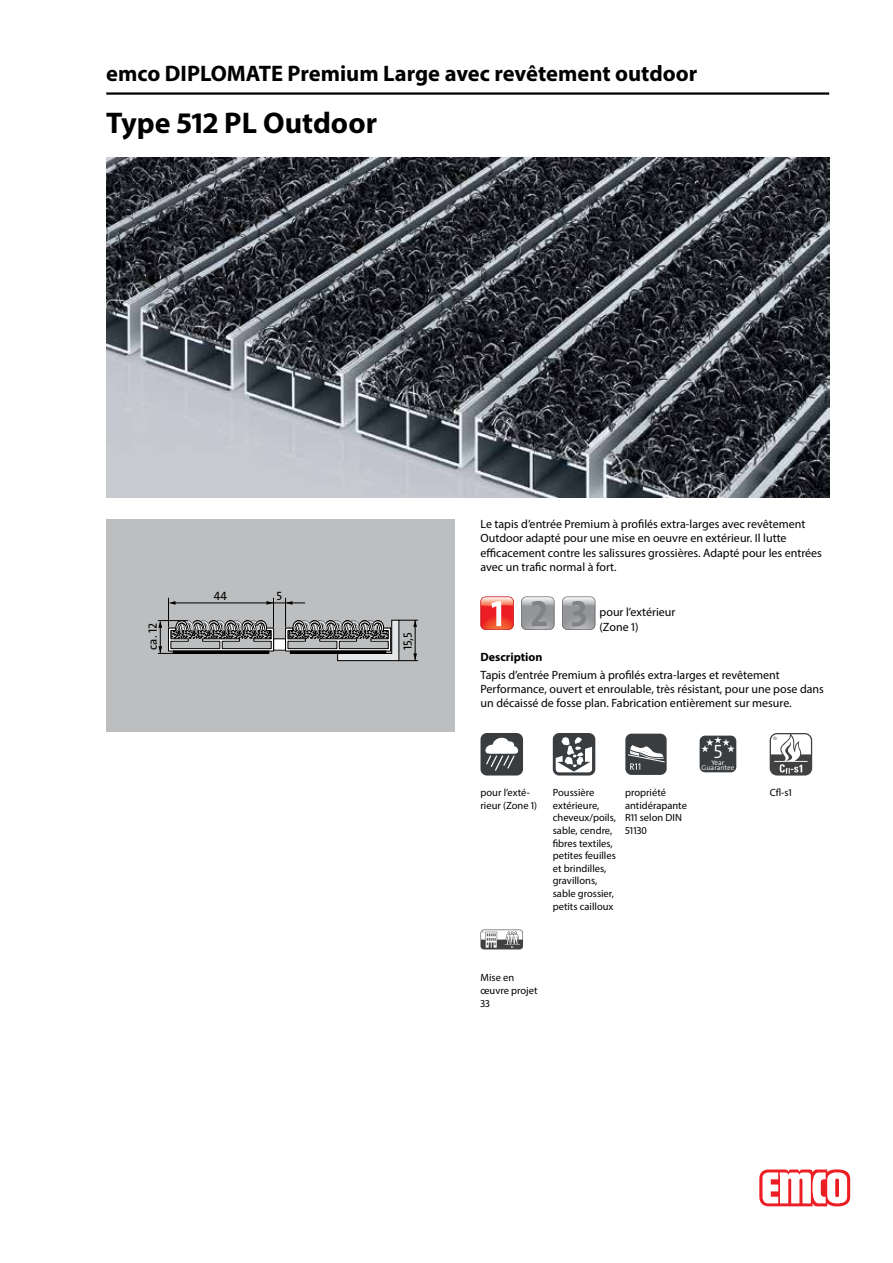
<style>
.page{position:relative;width:893px;height:1263px;background:#fff}
.page>*{position:absolute;margin:0;border:0;box-sizing:border-box;transform-origin:0 0}
.t1{font:700 30px "Myriad Pro";color:#000}
.t2{font:700 22.5px "Myriad Pro";color:#000}
.t3{font:300 19.5px "The Sans Os F";color:#fff}
.t4{font:12.15px "The Sans Os F";color:#000}
.t5{font:12px/14.4px "Myriad Pro";color:#000}
.t6{font:700 12px "Myriad Pro";color:#000}
.t7{font:10.5px/12.6px "Myriad Pro";color:#000}
.t8{font:300 7.05px/5.2px "The Sans Os F";color:#fff;text-align:center}
</style>
<div class="page">
<img style="left:106px;top:157px;width:723px;height:340px">
<hr style="left:106px;top:92px;width:723px;height:3px;background:#000">
<svg style="left:759px;top:1169px;width:91px;height:37px"></svg>
<div style="left:106px;top:519px;width:349px;height:212px;background:#bcbec0"></div>
<div style="left:274px;top:639px;width:12px;height:11px;background:#fff"></div>
<hr style="left:273px;top:603px;width:32px;height:1px;background:#000">
<svg style="left:158px;top:598px;width:116px;height:56px"></svg>
<div style="left:173px;top:651px;width:96px;height:3px;border:1px solid #000"></div>
<svg style="left:285px;top:598px;width:133px;height:63px"></svg>
<div style="left:290px;top:651px;width:96px;height:3px;border:1px solid #000"></div>
<svg style="left:521px;top:597px;width:33px;height:33px"></svg>
<svg style="left:562px;top:597px;width:33px;height:33px"></svg>
<svg style="left:480px;top:597px;width:34px;height:33px"></svg>
<div style="left:480px;top:733px;width:43px;height:42px;background:#3a3d40;border-radius:6px"></div>
<svg style="left:485px;top:737px;width:34px;height:34px"></svg>
<svg style="left:553px;top:733px;width:42px;height:42px"></svg>
<svg style="left:556px;top:737px;width:36px;height:35px"></svg>
<div style="left:625px;top:734px;width:42px;height:41px;background:#3a3d40;border-radius:6px"></div>
<svg style="left:628px;top:745px;width:37px;height:25px"></svg>
<div style="left:700px;top:736px;width:36px;height:36px;background:#3a3d40;border-radius:5px"></div>
<svg style="left:701px;top:736px;width:34px;height:16px"></svg>
<svg style="left:770px;top:733px;width:42px;height:42px"></svg>
<svg style="left:480px;top:929px;width:43px;height:20px"></svg>
<h2 class="t2" style="left:106px;top:59px;width:593px">emco DIPLOMATE Premium Large avec revêtement outdoor</h2>
<h1 class="t1" style="left:106px;top:103px;width:272px">Type 512 PL Outdoor</h1>
<p class="t4" style="left:214px;top:588px;width:15px">44</p>
<p class="t4" style="left:276px;top:588px;width:7px">5</p>
<p class="t4" style="left:145px;top:650px;width:29px;rotate:-90deg">ca. 12</p>
<p class="t4" style="left:400px;top:650px;width:20px;rotate:-90deg">15,5</p>
<p class="t5" style="left:480px;top:516px;width:343px">Le tapis d’entrée Premium à profilés extra-larges avec revêtement Outdoor adapté pour une mise en oeuvre en extérieur. Il lutte efficacement contre les salissures grossières. Adapté pour les entrées avec un trafic normal à fort.</p>
<p class="t5" style="left:600px;top:605px;width:77px">pour l’extérieur (Zone 1)</p>
<p class="t6" style="left:480px;top:649px;width:63px">Description</p>
<p class="t5" style="left:480px;top:667px;width:345px">Tapis d’entrée Premium à profilés extra-larges et revêtement<br>Performance, ouvert et enroulable, très résistant, pour une pose dans un décaissé de fosse plan. Fabrication entièrement sur mesure.</p>
<p class="t7" style="left:480px;top:786px;width:58px">pour l’exté&shy;rieur (Zone 1)</p>
<p class="t7" style="left:553px;top:786px;width:65px">Poussière extérieure, cheveux/poils, sable, cendre, fibres textiles, petites feuilles et brindilles, gravillons, sable grossier, petits cailloux</p>
<p class="t7" style="left:625px;top:786px;width:63px">propriété antidérapante<br>R11 selon DIN<br>51130</p>
<h3 class="t3" style="left:713px;top:739px;width:10px">5</h3>
<p class="t8" style="left:702px;top:759px;width:34px">Year<br>Guarantee</p>
<p class="t7" style="left:480px;top:971px;width:59px">Mise en œuvre projet<br>33</p>
<p class="t7" style="left:770px;top:786px;width:24px">Cfl-s1</p>
</div>
